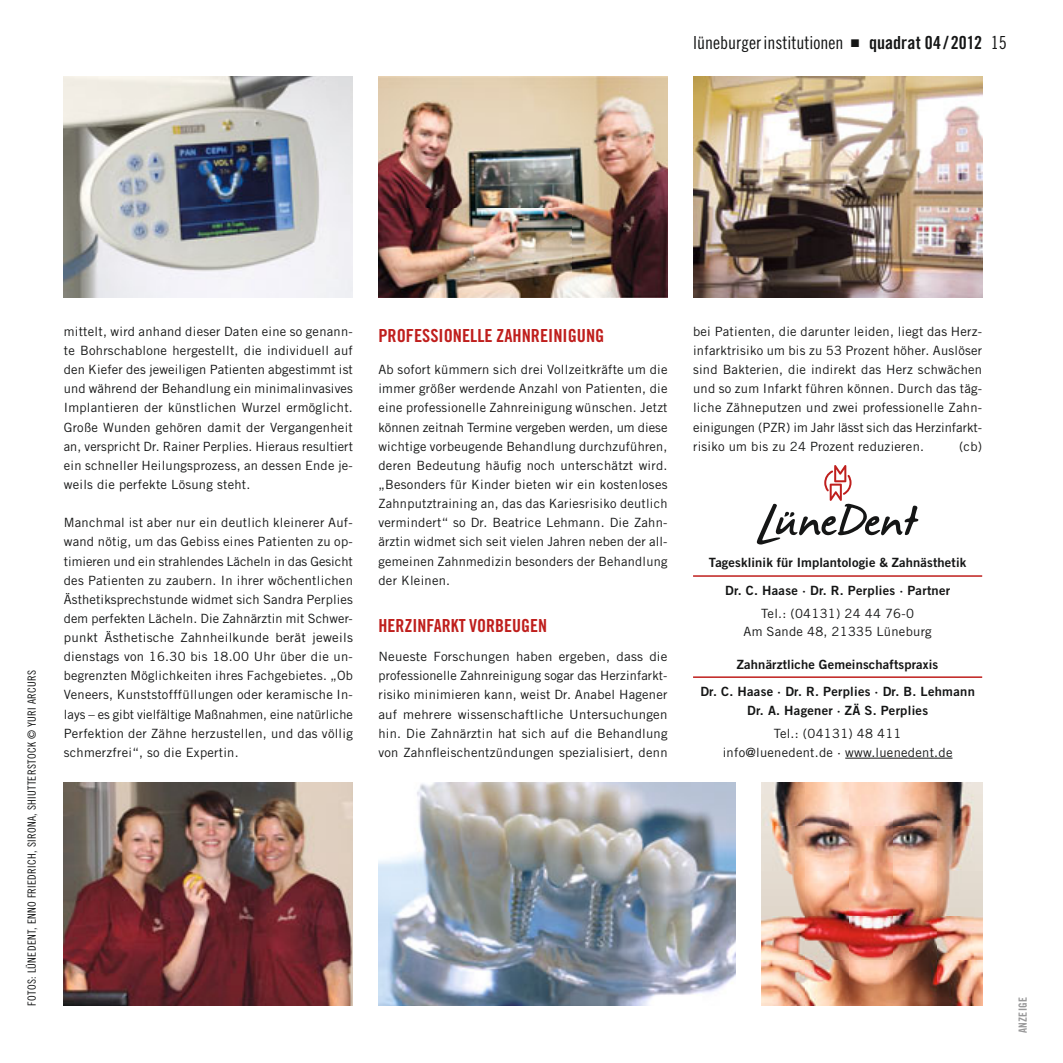
<style>
.page{position:relative;width:1063px;height:1063px;background:#fff}
.page>*{position:absolute;margin:0;border:0;box-sizing:border-box;transform-origin:0 0}
.t1{font:18px "Trade Gothic LT Std Bd Cn 20";color:#bf1f1d}
.t2{font:18px "Trade Gothic LT Std Cn 18";color:#151616}
.t3{font:18px "Trade Gothic LT Std Bd Cn 20";color:#151616}
.t4{font:12.75px/19.2px "Trade Gothic LT Std";letter-spacing:.02em;color:#151616;text-align:justify}
.t5{font:12.75px/19.2px "Trade Gothic LT Std";letter-spacing:.02em;color:#151616;text-align:justify;scale:1.04 1}
.t6{font:12.75px/27.3px "Trade Gothic LT Std Bd 2";letter-spacing:.01em;color:#151616;text-align:center}
.t7{font:11.25px "Trade Gothic LT Std Cn 18";letter-spacing:.03em;color:#151616}
.t8{font:11.25px "Trade Gothic LT Std Bd Cn 20";letter-spacing:.03em;color:#989899}
.s1{font-family:"Trade Gothic LT Std Cn 18"}
</style>
<div class="page">
<img style="left:64px;top:77px;width:289px;height:221px">
<svg style="left:757px;top:465px;width:162px;height:80px"></svg>
<hr style="left:845px;top:758px;width:107px;height:1px;background:#151616">
<hr style="left:693px;top:575px;width:289px;height:2px;background:#bf1f1d">
<hr style="left:693px;top:676px;width:289px;height:2px;background:#bf1f1d">
<img style="left:761px;top:782px;width:221px;height:224px">
<img style="left:378px;top:782px;width:358px;height:224px">
<img style="left:64px;top:782px;width:289px;height:224px">
<img style="left:378px;top:77px;width:290px;height:221px">
<img style="left:693px;top:77px;width:289px;height:221px">
<h1 class="t2" style="left:693px;top:36px;width:152px">lüneburger institutionen</h1>
<h1 class="t3" style="left:869px;top:36px;width:139px">quadrat 04 / 2012 <span class="s1">15</span></h1>
<p class="t7" style="left:28px;top:1006px;width:337px;rotate:-90deg">FOTOS: LÜNEDENT, ENNO FRIEDRICH, SIRONA, SHIUTTERSTOCK © YURI ARCURS</p>
<p class="t4" style="left:64px;top:323px;width:291px">mittelt, wird anhand dieser Daten eine so genann&shy;te Bohrschablone hergestellt, die individuell auf den Kiefer des jeweiligen Patienten abgestimmt ist und während der Behandlung ein minimalinvasives Implantieren der künstlichen Wurzel ermöglicht.<br>Große Wunden gehören damit der Vergangenheit an, verspricht Dr. Rainer Perplies. Hieraus resultiert ein schneller Heilungsprozess, an dessen Ende je&shy;weils die perfekte Lösung steht.</p>
<p class="t4" style="left:64px;top:514px;width:291px">Manchmal ist aber nur ein deutlich kleinerer Auf&shy;wand nötig, um das Gebiss eines Patienten zu op&shy;timieren und ein strahlendes Lächeln in das Gesicht des Patienten zu zaubern. In ihrer wöchentlichen Ästhetiksprechstunde widmet sich Sandra Perplies dem perfekten Lächeln. Die Zahnärztin mit Schwer&shy;punkt Ästhetische Zahnheilkunde berät jeweils dienstags von 16.30 bis 18.00 Uhr über die un&shy;begrenzten Möglichkeiten ihres Fachgebietes. „Ob Veneers, Kunststofffüllungen oder keramische In&shy;lays – es gibt vielfältige Maßnahmen, eine natürliche Perfektion der Zähne herzustellen, und das völlig schmerzfrei“, so die Expertin.</p>
<h1 class="t1" style="left:378px;top:329px;width:227px">PROFESSIONELLE ZAHNREINIGUNG</h1>
<p class="t4" style="left:378px;top:361px;width:291px">Ab sofort kümmern sich drei Vollzeitkräfte um die immer größer werdende Anzahl von Patienten, die eine professionelle Zahnreinigung wünschen. Jetzt können zeitnah Termine vergeben werden, um diese wichtige vorbeugende Behandlung durchzuführen, deren Bedeutung häufig noch unterschätzt wird. „Besonders für Kinder bieten wir ein kostenloses Zahnputztraining an, das das Kariesrisiko deutlich vermindert“ so Dr. Beatrice Lehmann. Die Zahn&shy;ärztin widmet sich seit vielen Jahren neben der all&shy;gemeinen Zahnmedizin besonders der Behandlung der Kleinen.</p>
<h1 class="t1" style="left:378px;top:619px;width:170px">HERZINFARKT VORBEUGEN</h1>
<p class="t5" style="left:378px;top:648px;width:280px">Neueste Forschungen haben ergeben, dass die professionelle Zahnreinigung sogar das Herzinfarkt&shy;risiko minimieren kann, weist Dr. Anabel Hagener auf mehrere wissenschaftliche Untersuchungen hin. Die Zahnärztin hat sich auf die Behandlung von Zahnfleischentzündungen spezialisiert, denn</p>
<p class="t4" style="left:693px;top:323px;width:291px">bei Patienten, die darunter leiden, liegt das Herz&shy;infarktrisiko um bis zu 53 Prozent höher. Auslöser sind Bakterien, die indirekt das Herz schwächen und so zum Infarkt führen können. Durch das täg&shy;liche Zähneputzen und zwei professionelle Zahn&shy;einigungen (PZR) im Jahr lässt sich das Herzinfarkt&shy;risiko um bis zu 24 Prozent reduzieren.</p>
<p class="t4" style="left:959px;top:438px;width:25px">(cb)</p>
<p class="t6" style="left:709px;top:550px;width:259px">Tagesklinik für Implantologie &amp; Zahnästhetik<br>Dr. C. Haase · Dr. R. Perplies · Partner</p>
<p class="t4" style="left:743px;top:605px;width:190px;line-height:18.8px;text-align:center">Tel.: (04131) 24 44 76-0<br>Am Sande 48, 21335 Lüneburg</p>
<p class="t6" style="left:700px;top:652px;width:276px">Zahnärztliche Gemeinschaftspraxis<br>Dr. C. Haase · Dr. R. Perplies · Dr. B. Lehmann</p>
<p class="t6" style="left:747px;top:698px;width:182px">Dr. A. Hagener · ZÄ S. Perplies</p>
<p class="t4" style="left:723px;top:725px;width:231px;line-height:18.8px;text-align:center">Tel.: (04131) 48 411 info@luenedent.de · www.luenedent.de</p>
<p class="t8" style="left:1019px;top:1033px;width:38px;rotate:-90deg">ANZEIGE</p>
</div>
